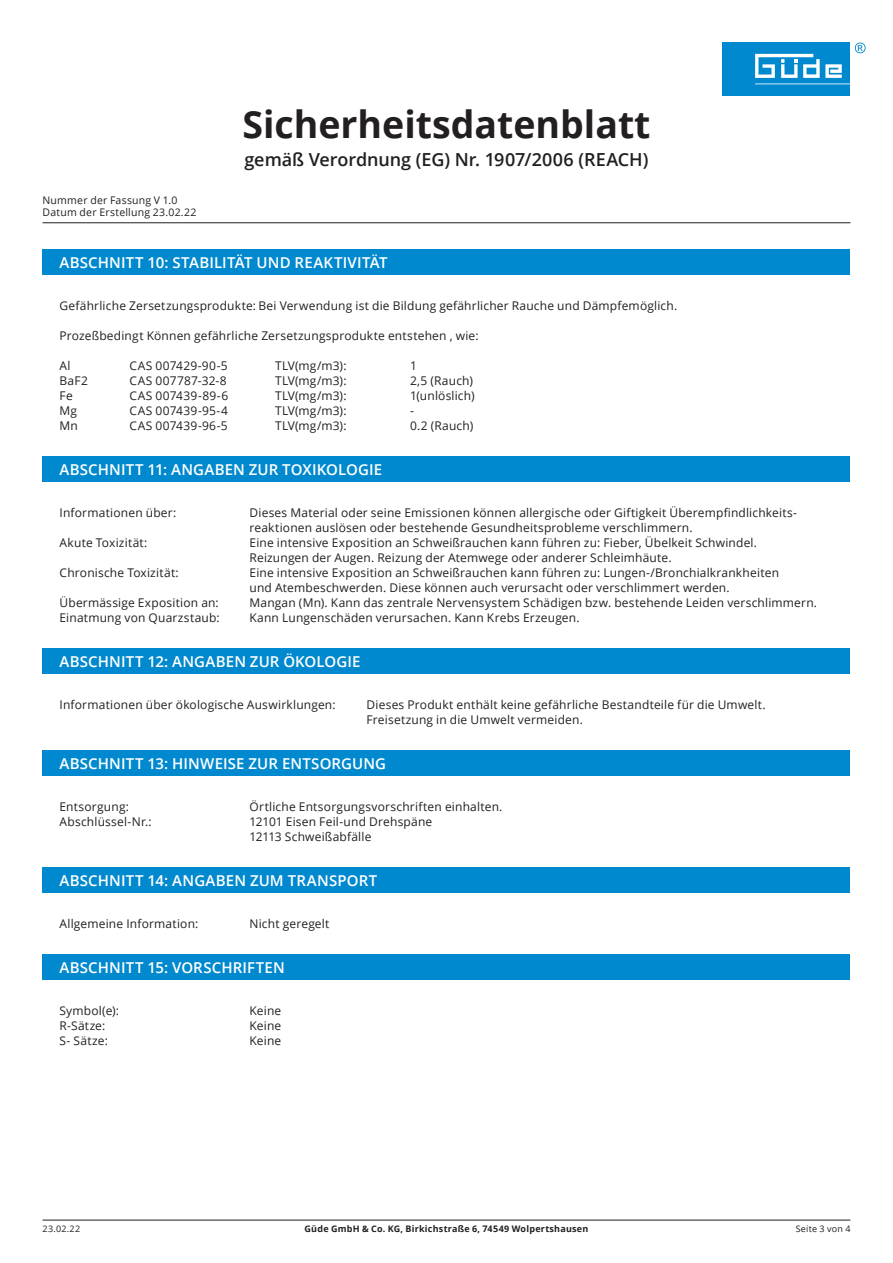
<style>
.page{position:relative;width:893px;height:1263px;background:#fff}
.page>*{position:absolute;margin:0;border:0;box-sizing:border-box;transform-origin:0 0}
.t1{font:700 37.5px "Open Sans";color:#231f20}
.t2{font:600 18px "Open Sans";letter-spacing:-.005em;color:#231f20}
.t3{font:600 15px "Open Sans";letter-spacing:.01em;color:#fff}
.t4{font:12px/15px "Open Sans";letter-spacing:.015em;color:#231f20}
.t5{font:10.5px/12.6px "Open Sans";letter-spacing:.02em;color:#231f20}
.t6{font:700 9px "Open Sans";letter-spacing:.025em;color:#231f20}
.t7{font:9px "Open Sans";letter-spacing:.025em;color:#231f20}
</style>
<div class="page">
<div style="left:723px;top:43px;width:127px;height:53px;background:#0089cf"></div>
<svg style="left:755px;top:43px;width:111px;height:41px"></svg>
<hr style="left:43px;top:222px;width:807px;height:1px;background:#231f20">
<hr style="left:43px;top:1220px;width:807px;height:1px;background:#231f20">
<div style="left:43px;top:249px;width:807px;height:26px;background:#0089cf"></div>
<div style="left:43px;top:456px;width:807px;height:26px;background:#0089cf"></div>
<div style="left:43px;top:648px;width:807px;height:26px;background:#0089cf"></div>
<div style="left:43px;top:750px;width:807px;height:26px;background:#0089cf"></div>
<div style="left:43px;top:867px;width:807px;height:26px;background:#0089cf"></div>
<div style="left:43px;top:954px;width:807px;height:26px;background:#0089cf"></div>
<p class="t5" style="left:43px;top:193px;width:156px">Nummer der Fassung V 1.0<br>Datum der Erstellung 23.02.22</p>
<h1 class="t1" style="left:242px;top:98px;width:410px">Sicherheitsdatenblatt</h1>
<h2 class="t2" style="left:244px;top:147px;width:405px">gemäß Verordnung (EG) Nr. 1907/2006 (REACH)</h2>
<p class="t3" style="left:60px;top:252px;width:330px">ABSCHNITT 10: STABILITÄT UND REAKTIVITÄT</p>
<p class="t4" style="left:60px;top:298px;width:619px">Gefährliche Zersetzungsprodukte: Bei Verwendung ist die Bildung gefährlicher Rauche und Dämpfemöglich.</p>
<p class="t4" style="left:60px;top:328px;width:421px">Prozeßbedingt Können gefährliche Zersetzungsprodukte entstehen , wie:</p>
<p class="t4" style="left:60px;top:358px;width:13px">Al</p>
<p class="t4" style="left:130px;top:358px;width:100px">CAS 007429-90-5</p>
<p class="t4" style="left:275px;top:358px;width:73px">TLV(mg/m3):</p>
<p class="t4" style="left:410px;top:358px;width:8px">1</p>
<p class="t4" style="left:60px;top:373px;width:30px">BaF2</p>
<p class="t4" style="left:130px;top:373px;width:99px">CAS 007787-32-8</p>
<p class="t4" style="left:275px;top:373px;width:73px">TLV(mg/m3):</p>
<p class="t4" style="left:410px;top:373px;width:64px">2,5 (Rauch)</p>
<p class="t4" style="left:60px;top:388px;width:15px">Fe</p>
<p class="t4" style="left:130px;top:388px;width:100px">CAS 007439-89-6</p>
<p class="t4" style="left:275px;top:388px;width:73px">TLV(mg/m3):</p>
<p class="t4" style="left:410px;top:388px;width:66px">1(unlöslich)</p>
<p class="t4" style="left:60px;top:403px;width:19px">Mg</p>
<p class="t4" style="left:130px;top:403px;width:100px">CAS 007439-95-4</p>
<p class="t4" style="left:275px;top:403px;width:73px">TLV(mg/m3):</p>
<p class="t4" style="left:410px;top:403px;width:5px">-</p>
<p class="t4" style="left:60px;top:418px;width:20px">Mn</p>
<p class="t4" style="left:130px;top:418px;width:100px">CAS 007439-96-5</p>
<p class="t4" style="left:275px;top:418px;width:73px">TLV(mg/m3):</p>
<p class="t4" style="left:410px;top:418px;width:65px">0.2 (Rauch)</p>
<p class="t3" style="left:60px;top:459px;width:324px">ABSCHNITT 11: ANGABEN ZUR TOXIKOLOGIE</p>
<p class="t4" style="left:60px;top:505px;width:118px">Informationen über:</p>
<p class="t4" style="left:250px;top:505px;width:549px">Dieses Material oder seine Emissionen können allergische oder Giftigkeit Überempfindlichkeits&shy;reaktionen auslösen oder bestehende Gesundheitsprobleme verschlimmern.</p>
<p class="t4" style="left:60px;top:535px;width:89px">Akute Toxizität:</p>
<p class="t4" style="left:250px;top:535px;width:509px">Eine intensive Exposition an Schweißrauchen kann führen zu: Fieber, Übelkeit Schwindel.<br>Reizungen der Augen. Reizung der Atemwege oder anderer Schleimhäute.</p>
<p class="t4" style="left:60px;top:565px;width:121px">Chronische Toxizität:</p>
<p class="t4" style="left:250px;top:565px;width:531px">Eine intensive Exposition an Schweißrauchen kann führen zu: Lungen-/Bronchialkrankheiten und Atembeschwerden. Diese können auch verursacht oder verschlimmert werden.</p>
<p class="t4" style="left:60px;top:595px;width:161px">Übermässige Exposition an:</p>
<p class="t4" style="left:250px;top:595px;width:569px">Mangan (Mn). Kann das zentrale Nervensystem Schädigen bzw. bestehende Leiden verschlimmern.</p>
<p class="t4" style="left:60px;top:610px;width:162px">Einatmung von Quarzstaub:</p>
<p class="t4" style="left:250px;top:610px;width:332px">Kann Lungenschäden verursachen. Kann Krebs Erzeugen.</p>
<p class="t3" style="left:60px;top:651px;width:303px">ABSCHNITT 12: ANGABEN ZUR ÖKOLOGIE</p>
<p class="t4" style="left:60px;top:697px;width:278px">Informationen über ökologische Auswirklungen:</p>
<p class="t4" style="left:367px;top:697px;width:401px">Dieses Produkt enthält keine gefährliche Bestandteile für die Umwelt.<br>Freisetzung in die Umwelt vermeiden.</p>
<p class="t3" style="left:60px;top:753px;width:328px">ABSCHNITT 13: HINWEISE ZUR ENTSORGUNG</p>
<p class="t4" style="left:60px;top:799px;width:71px">Entsorgung:</p>
<p class="t4" style="left:250px;top:799px;width:254px">Örtliche Entsorgungsvorschriften einhalten.</p>
<p class="t4" style="left:60px;top:814px;width:94px">Abschlüssel-Nr.:</p>
<p class="t4" style="left:250px;top:814px;width:184px">12101 Eisen Feil-und Drehspäne<br>12113 Schweißabfälle</p>
<p class="t3" style="left:60px;top:870px;width:319px">ABSCHNITT 14: ANGABEN ZUM TRANSPORT</p>
<p class="t4" style="left:60px;top:916px;width:140px">Allgemeine Information:</p>
<p class="t4" style="left:250px;top:916px;width:81px">Nicht geregelt</p>
<p class="t3" style="left:60px;top:957px;width:227px">ABSCHNITT 15: VORSCHRIFTEN</p>
<p class="t4" style="left:60px;top:1003px;width:61px">Symbol(e):</p>
<p class="t4" style="left:250px;top:1003px;width:33px">Keine</p>
<p class="t4" style="left:60px;top:1018px;width:47px">R-Sätze:</p>
<p class="t4" style="left:249px;top:1018px;width:33px">Keine</p>
<p class="t4" style="left:60px;top:1033px;width:50px">S- Sätze:</p>
<p class="t4" style="left:249px;top:1033px;width:33px">Keine</p>
<p class="t7" style="left:43px;top:1222px;width:39px">23.02.22</p>
<p class="t6" style="left:305px;top:1222px;width:285px">Güde GmbH &amp; Co. KG, Birkichstraße 6, 74549 Wolpertshausen</p>
<p class="t7" style="left:796px;top:1222px;width:56px">Seite 3 von 4</p>
</div>
